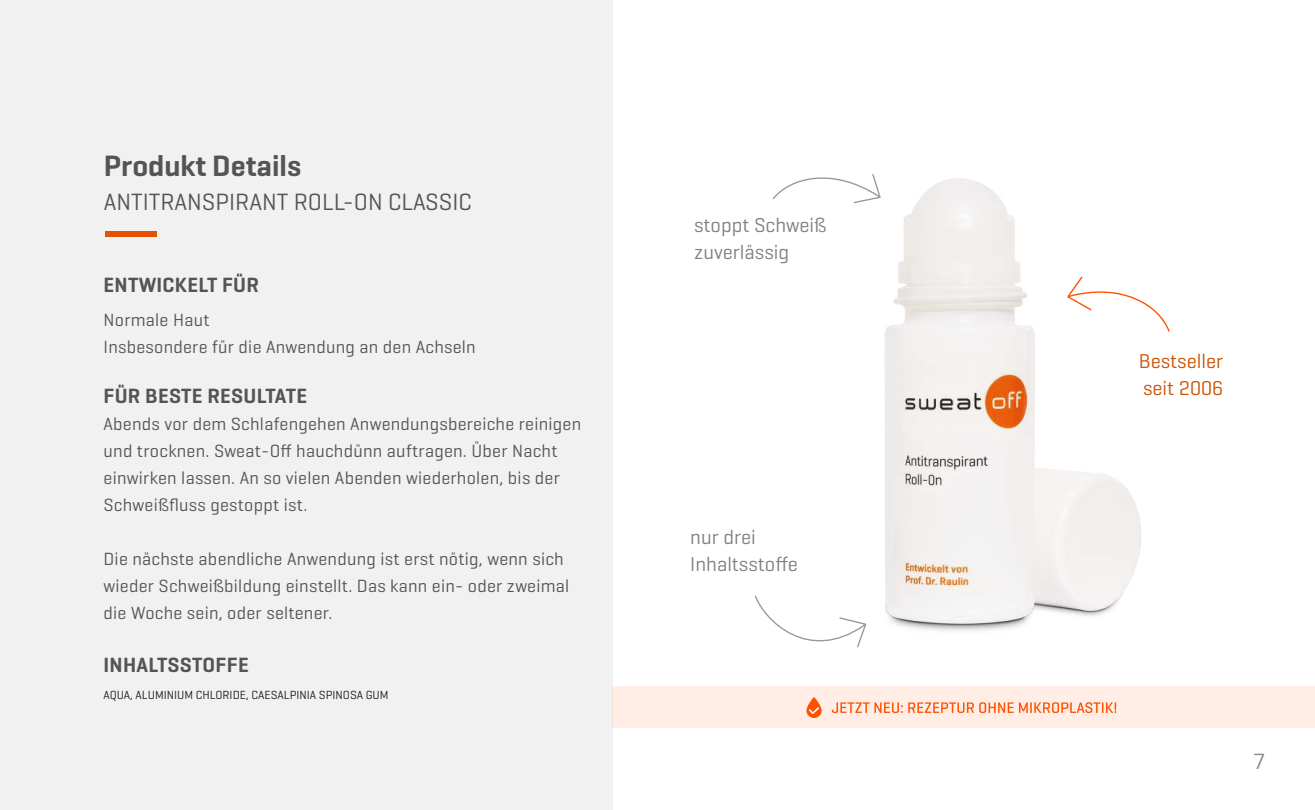
<style>
.page{position:relative;width:1315px;height:810px;background:#fff}
.page>*{position:absolute;margin:0;border:0;box-sizing:border-box;transform-origin:0 0}
.t1{font:600 30px "Geogrotesque";color:#535454}
.t2{font:24px "Geogrotesque";color:#535454}
.t3{font:22.5px "Geogrotesque";color:#8b8a8a}
.t4{font:600 21px "Geogrotesque";letter-spacing:.015em;color:#535454}
.t5{font:20.4px/27px "Geogrotesque";color:#808080}
.t6{font:20.4px/27px "Geogrotesque";color:#cc5304}
.t7{font:18px/27px "Geogrotesque";letter-spacing:.015em;color:#535454}
.t8{font:12px "Geogrotesque";color:#1d1d1b}
</style>
<div class="page">
<div style="left:0;top:0;width:612px;height:810px;background:#f1f1f1"></div>
<div style="left:105px;top:231px;width:51px;height:6px;background:#e65000"></div>
<svg style="left:754px;top:595px;width:31px;height:36px"></svg>
<svg style="left:772px;top:187px;width:13px;height:13px"></svg>
<img style="left:785px;top:174px;width:385px;height:474px">
<div style="left:612px;top:686px;width:702px;height:42px;background:#ffede6"></div>
<svg style="left:831px;top:702px;width:71px;height:11px"></svg>
<svg style="left:908px;top:702px;width:65px;height:11px"></svg>
<svg style="left:979px;top:702px;width:136px;height:11px"></svg>
<svg style="left:806px;top:697px;width:15px;height:21px"></svg>
<h1 class="t1" style="left:104px;top:147px;width:199px">Produkt Details</h1>
<h2 class="t2" style="left:104px;top:187px;width:369px">ANTITRANSPIRANT ROLL-ON CLASSIC</h2>
<p class="t4" style="left:104px;top:271px;width:157px">ENTWICKELT FÜR</p>
<p class="t7" style="left:104px;top:306px;width:374px">Normale Haut<br>Insbesondere für die Anwendung an den Achseln</p>
<p class="t4" style="left:104px;top:382px;width:205px">FÜR BESTE RESULTATE</p>
<p class="t7" style="left:104px;top:410px;width:479px">Abends vor dem Schlafengehen Anwendungsbereiche reinigen und trocknen. Sweat-Off hauchdünn auftragen. Über Nacht einwirken lassen. An so vielen Abenden wiederholen, bis der Schweißfluss gestoppt ist.</p>
<p class="t7" style="left:104px;top:545px;width:467px">Die nächste abendliche Anwendung ist erst nötig, wenn sich wieder Schweißbildung einstellt. Das kann ein- oder zweimal die Woche sein, oder seltener.</p>
<p class="t4" style="left:104px;top:652px;width:147px">INHALTSSTOFFE</p>
<p class="t8" style="left:104px;top:687px;width:286px">AQUA, ALUMINIUM CHLORIDE, CAESALPINIA SPINOSA GUM</p>
<p class="t5" style="left:694px;top:211px;width:134px">stoppt Schweiß zuverlässig</p>
<p class="t5" style="left:690px;top:523px;width:109px">nur drei<br>Inhaltsstoffe</p>
<p class="t6" style="left:1138px;top:347px;width:86px">Bestseller seit 2006</p>
<p class="t3" style="left:1252px;top:748px;width:14px">7</p>
</div>
